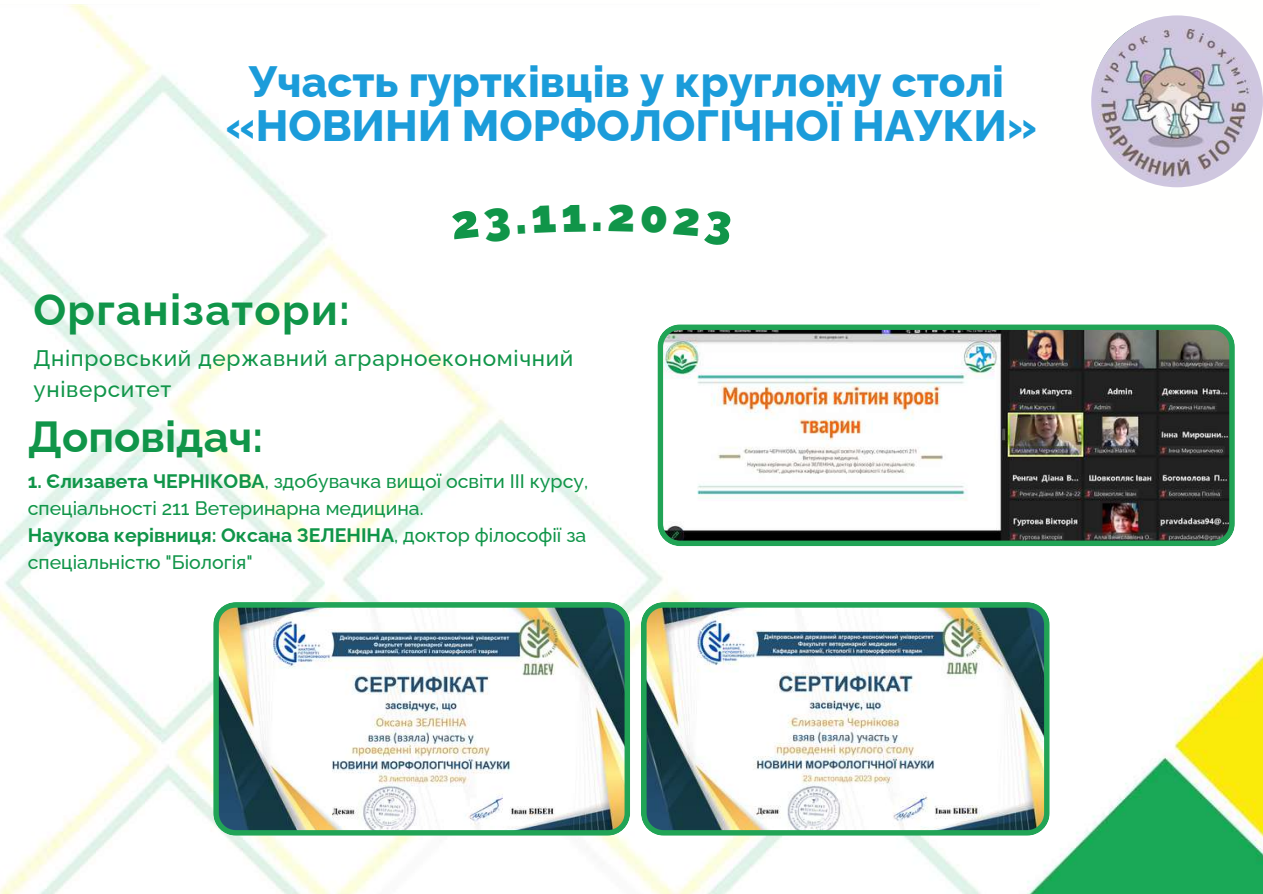
<style>
.page{position:relative;width:1263px;height:894px;background:#fff}
.page>*{position:absolute;margin:0;border:0;box-sizing:border-box;transform-origin:0 0}
.t1{font:900 46.35px "Raleway";color:#109549}
.t2{font:800 43.8px/43.8px "Raleway";color:#1b9cda;text-align:center}
.t3{font:700 43.5px "Raleway";letter-spacing:.03em;color:#109549}
.t4{font:700 43.5px "Raleway";color:#109549}
.t5{font:500 22.5px/31.5px "Raleway";letter-spacing:.03em;color:#109549}
.t6{font:500 19.5px/27px "Raleway";color:#109549}
.s1{font-weight:700}
</style>
<div class="page">
<img style="left:0;top:7px;width:1263px;height:886px">
<div style="left:1040px;top:0;width:223px;height:231px;background:#fffffe"></div>
<svg style="left:68px;top:4px;width:21px;height:3px"></svg>
<img style="left:641px;top:602px;width:408px;height:233px">
<img style="left:213px;top:602px;width:417px;height:233px">
<img style="left:657px;top:324px;width:578px;height:222px">
<img style="left:1091px;top:15px;width:172px;height:172px;border-radius:50%">
<svg style="left:451px;top:207px;width:60px;height:36px"></svg>
<svg style="left:518px;top:224px;width:7px;height:9px"></svg>
<svg style="left:533px;top:205px;width:23px;height:27px"></svg>
<svg style="left:563px;top:204px;width:23px;height:27px"></svg>
<svg style="left:609px;top:204px;width:25px;height:28px"></svg>
<svg style="left:641px;top:204px;width:26px;height:30px"></svg>
<svg style="left:673px;top:207px;width:59px;height:39px"></svg>
<h2 class="t2" style="left:226px;top:59px;width:812px">Участь гуртківців у круглому столі «НОВИНИ МОРФОЛОГІЧНОЇ НАУКИ»</h2>
<h1 class="t1" style="left:591px;top:187px;width:14px">.</h1>
<h3 class="t3" style="left:33px;top:284px;width:318px">Організатори:</h3>
<p class="t5" style="left:33px;top:342px;width:541px">Дніпровський державний аграрноекономічний університет</p>
<h3 class="t4" style="left:28px;top:411px;width:237px">Доповідач:</h3>
<p class="t6" style="left:28px;top:467px;width:562px"><span class="s1">1. Єлизавета ЧЕРНІКОВА</span>, здобувачка вищої освіти ІІІ курсу, спеціальності 211 Ветеринарна медицина.<br><span class="s1">Наукова керівниця: Оксана ЗЕЛЕНІНА</span>, доктор філософії за спеціальністю "Біологія"</p>
</div>
